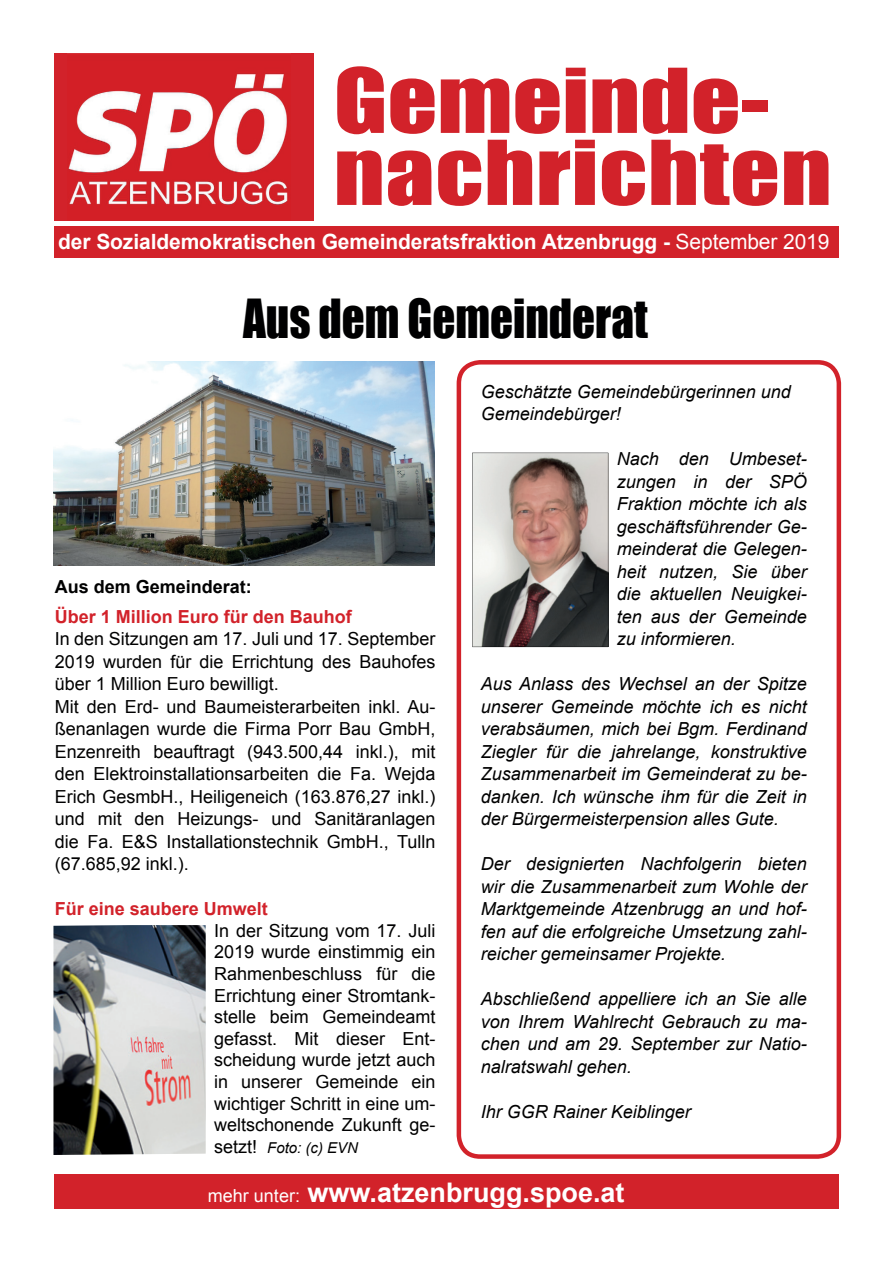
<style>
.page{position:relative;width:893px;height:1263px;background:#fff}
.page>*{position:absolute;margin:0;border:0;box-sizing:border-box;transform-origin:0 0}
.t1{font:82.5px/72px "Impact";letter-spacing:.005em;color:#d2222a;scale:1.18 1}
.t2{font:49.5px "Impact";color:#000001;scale:.91 1}
.t3{font:700 27px "Arial";color:#fff}
.t4{font:700 21px "Arial";letter-spacing:-.005em;color:#fff}
.t5{font:italic 18px/22.5px "Arial";color:#000001;text-align:justify}
.t6{font:18px/22.5px "Arial";color:#000001}
.t7{font:700 18px "Arial";color:#d2222a}
.t8{font:700 18px "Arial";color:#000001}
.t9{font:italic 15px "Arial";color:#000001}
.s1{font-weight:400}
.s2{font-style:normal;font-size:18px}
.s3{font-weight:400;font-size:18px}
</style>
<div class="page">
<div style="left:54px;top:53px;width:259px;height:167px;background:#d2222a"></div>
<img style="left:68px;top:53px;width:222px;height:152px">
<div style="left:54px;top:226px;width:785px;height:31px;background:#d2222a"></div>
<div style="left:55px;top:1174px;width:784px;height:35px;background:#d2222a"></div>
<img style="left:53px;top:362px;width:382px;height:204px">
<svg style="left:457px;top:360px;width:384px;height:799px"></svg>
<svg style="left:472px;top:453px;width:136px;height:194px;background:#9b8d88"></svg>
<img style="left:53px;top:925px;width:153px;height:230px">
<h1 class="t1" style="left:334px;top:62px;width:423px">Gemeinde&shy;nachrichten</h1>
<p class="t4" style="left:58px;top:228px;width:773px">der Sozialdemokratischen Gemeinderatsfraktion Atzenbrugg - <span class="s1">September 2019</span></p>
<h2 class="t2" style="left:243px;top:280px;width:446px">Aus dem Gemeinderat</h2>
<p class="t8" style="left:55px;top:574px;width:199px">Aus dem Gemeinderat:</p>
<p class="t7" style="left:55px;top:604px;width:299px">Über 1 Million Euro für den Bauhof</p>
<p class="t6" style="left:55px;top:628px;width:382px">In den Sitzungen am 17. Juli und 17. September 2019 wurden für die Errichtung des Bauhofes über 1 Million Euro bewilligt.<br>Mit den Erd- und Baumeisterarbeiten inkl. Au&shy;ßenanlagen wurde die Firma Porr Bau GmbH, Enzenreith beauftragt (943.500,44 inkl.), mit den Elektroinstallationsarbeiten die Fa. Wejda Erich GesmbH., Heiligeneich (163.876,27 inkl.) und mit den Heizungs- und Sanitäranlagen die Fa. E&amp;S Installationstechnik GmbH., Tulln (67.685,92 inkl.).</p>
<p class="t7" style="left:55px;top:897px;width:215px">Für eine saubere Umwelt</p>
<p class="t6" style="left:214px;top:920px;width:223px;line-height:21.6px;text-align:justify">In der Sitzung vom 17. Juli 2019 wurde einstimmig ein Rahmenbeschluss für die Errichtung einer Stromtank&shy;stelle beim Gemeindeamt gefasst. Mit dieser Ent&shy;scheidung wurde jetzt auch in unserer Gemeinde ein wichtiger Schritt in eine um&shy;weltschonende Zukunft ge-</p>
<p class="t9" style="left:214px;top:1138px;width:145px"><span class="s2">setzt!</span> Foto: (c) EVN</p>
<p class="t5" style="left:481px;top:380px;width:312px">Geschätzte Gemeindebürgerinnen und<br>Gemeindebürger!</p>
<p class="t5" style="left:617px;top:448px;width:192px">Nach den Umbeset&shy;zungen in der SPÖ Fraktion möchte ich als geschäftsführender Ge&shy;meinderat die Gelegen&shy;heit nutzen, Sie über die aktuellen Neuigkei&shy;ten aus der Gemeinde zu informieren.</p>
<p class="t5" style="left:481px;top:673px;width:328px">Aus Anlass des Wechsel an der Spitze unserer Gemeinde möchte ich es nicht verabsäumen, mich bei Bgm. Ferdinand Ziegler für die jahrelange, konstruktive Zusammenarbeit im Gemeinderat zu be&shy;danken. Ich wünsche ihm für die Zeit in der Bürgermeisterpension alles Gute.</p>
<p class="t5" style="left:481px;top:853px;width:328px">Der designierten Nachfolgerin bieten wir die Zusammenarbeit zum Wohle der Marktgemeinde Atzenbrugg an und hof&shy;fen auf die erfolgreiche Umsetzung zahl&shy;reicher gemeinsamer Projekte.</p>
<p class="t5" style="left:481px;top:988px;width:328px">Abschließend appelliere ich an Sie alle von Ihrem Wahlrecht Gebrauch zu ma&shy;chen und am 29. September zur Natio&shy;nalratswahl gehen.</p>
<p class="t5" style="left:481px;top:1100px;width:212px">Ihr GGR Rainer Keiblinger</p>
<h3 class="t3" style="left:208px;top:1174px;width:418px"><span class="s3">mehr unter:</span> www.atzenbrugg.spoe.at</h3>
</div>
